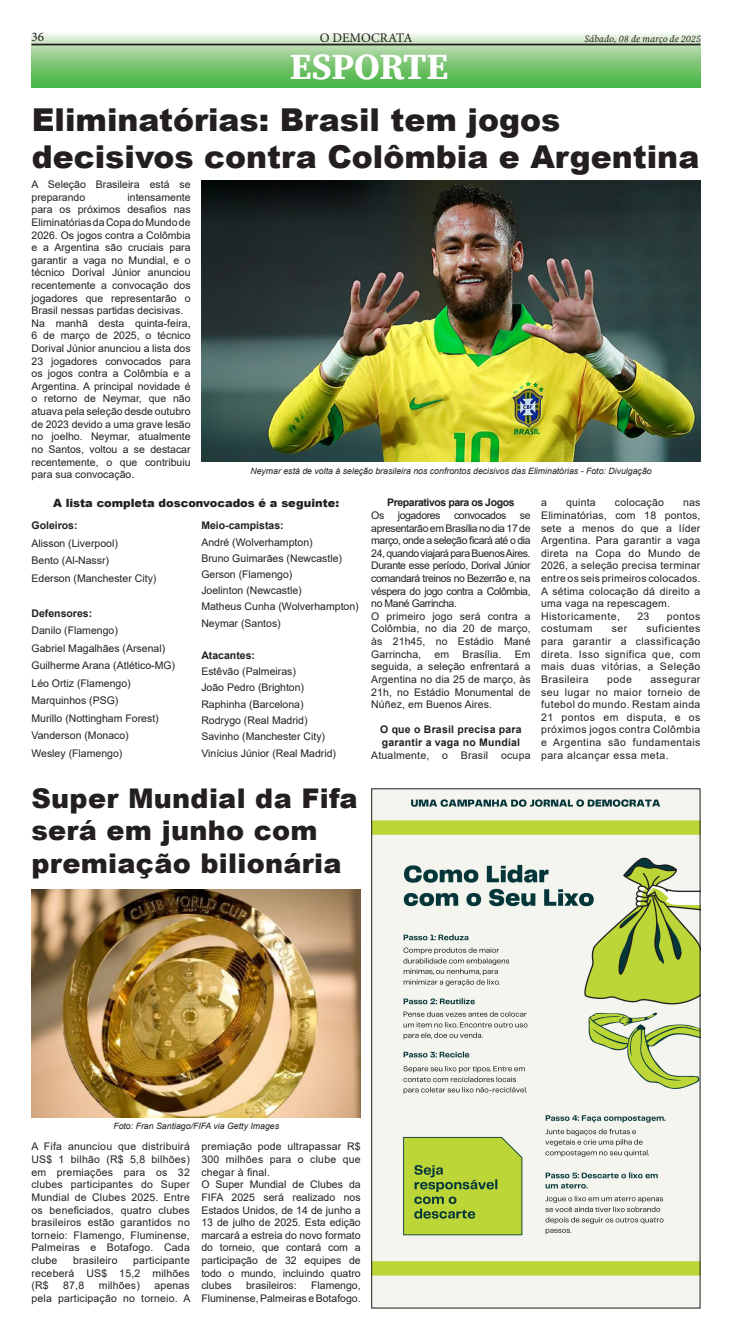
<style>
.page{position:relative;width:732px;height:1340px;background:#fff}
.page>*{position:absolute;margin:0;border:0;box-sizing:border-box;transform-origin:0 0}
.t1{font:36.75px "Source Serif Variable";color:#fff}
.t2{font:900 31.5px/37.8px "Arial";color:#231f20}
.t3{font:900 27.12px/32.6px "Arial";letter-spacing:.01em;color:#231f20}
.t4{font:13.12px "Minion Pro";color:#231f20}
.t5{font:900 11.38px "Arial";color:#231f20}
.t6{font:10.5px/12.6px "Arial";color:#231f20;text-align:justify}
.t7{font:10.5px/12.6px "Arial";letter-spacing:.02em;color:#231f20;text-align:right}
.t8{font:700 10.5px "Arial";color:#231f20}
.t9{font:700 10.5px/12.6px "Arial";letter-spacing:.02em;color:#231f20}
.t10{font:700 10.5px "Arial";letter-spacing:-.04em;color:#231f20}
.t11{font:10.5px "Arial";letter-spacing:.04em;color:#231f20}
.t12{font:10.5px "Arial";letter-spacing:-.04em;color:#231f20}
.t13{font:italic 9.62px "Source Serif Variable";color:#231f20}
.t14{font:italic 8.75px "Arial";color:#231f20}
</style>
<div class="page">
<svg style="left:32px;top:33px;width:668px;height:55px;background:#8ccb86"></svg>
<hr style="left:32px;top:44px;width:668px;height:1px;background:#231f20">
<img style="left:201px;top:180px;width:499px;height:281px">
<img style="left:32px;top:889px;width:329px;height:228px">
<img style="left:373px;top:790px;width:325px;height:516px">
<p class="t4" style="left:32px;top:28px;width:14px">36</p>
<p class="t4" style="left:320px;top:29px;width:94px">O DEMOCRATA</p>
<p class="t13" style="left:584px;top:33px;width:118px">Sábado, 08 de março de 2025</p>
<p class="t1" style="left:290px;top:42px;width:160px">ESPORTE</p>
<p class="t2" style="left:32px;top:99px;width:669px">Eliminatórias: Brasil tem jogos decisivos contra Colômbia e Argentina</p>
<p class="t6" style="left:32px;top:178px;width:161px">A Seleção Brasileira está se preparando</p>
<p class="t6" style="left:32px;top:191px;width:161px;text-indent:96px">intensamente para os próximos desafios nas Eliminatórias da Copa do Mundo de 2026. Os jogos contra a Colômbia e a Argentina são cruciais para garantir a vaga no Mundial, e o técnico Dorival Júnior anunciou recentemente a convocação dos jogadores que representarão o Brasil nessas partidas decisivas.</p>
<p class="t6" style="left:32px;top:317px;width:161px">Na manhã desta quinta-feira, 6 de março de 2025, o técnico Dorival Júnior anunciou a lista dos 23 jogadores convocados para os jogos contra a Colômbia e a Argentina. A principal novidade é o retorno de Neymar, que não atuava pela seleção desde outubro de 2023 devido a uma grave lesão no joelho. Neymar, atualmente no Santos, voltou a se destacar recentemente, o que contribuiu para sua convocação.</p>
<p class="t14" style="left:250px;top:465px;width:403px">Neymar está de volta à seleção brasileira nos confrontos decisivos das Eliminatórias - Foto: Divulgação</p>
<p class="t5" style="left:53px;top:494px;width:287px">A lista completa dosconvocados é a seguinte:</p>
<p class="t8" style="left:32px;top:518px;width:48px">Goleiros:</p>
<p class="t6" style="left:32px;top:537px;width:88px">Alisson (Liverpool)</p>
<p class="t6" style="left:32px;top:554px;width:79px">Bento (Al-Nassr)</p>
<p class="t6" style="left:32px;top:572px;width:126px">Ederson (Manchester City)</p>
<p class="t8" style="left:32px;top:606px;width:62px">Defensores:</p>
<p class="t6" style="left:32px;top:624px;width:88px">Danilo (Flamengo)</p>
<p class="t6" style="left:32px;top:642px;width:135px">Gabriel Magalhães (Arsenal)</p>
<p class="t6" style="left:32px;top:659px;width:145px">Guilherme Arana (Atlético-MG)</p>
<p class="t6" style="left:32px;top:677px;width:101px">Léo Ortiz (Flamengo)</p>
<p class="t6" style="left:32px;top:694px;width:88px">Marquinhos (PSG)</p>
<p class="t6" style="left:32px;top:712px;width:129px">Murillo (Nottingham Forest)</p>
<p class="t6" style="left:32px;top:729px;width:99px">Vanderson (Monaco)</p>
<p class="t6" style="left:32px;top:747px;width:92px">Wesley (Flamengo)</p>
<p class="t8" style="left:201px;top:518px;width:84px">Meio-campistas:</p>
<p class="t6" style="left:201px;top:535px;width:113px">André (Wolverhampton)</p>
<p class="t6" style="left:201px;top:551px;width:142px">Bruno Guimarães (Newcastle)</p>
<p class="t6" style="left:201px;top:568px;width:93px">Gerson (Flamengo)</p>
<p class="t6" style="left:201px;top:584px;width:102px">Joelinton (Newcastle)</p>
<p class="t6" style="left:201px;top:600px;width:159px">Matheus Cunha (Wolverhampton)</p>
<p class="t6" style="left:201px;top:616px;width:81px">Neymar (Santos)</p>
<p class="t8" style="left:201px;top:648px;width:55px">Atacantes:</p>
<p class="t6" style="left:201px;top:665px;width:96px">Estêvão (Palmeiras)</p>
<p class="t6" style="left:201px;top:681px;width:104px">João Pedro (Brighton)</p>
<p class="t6" style="left:201px;top:697px;width:104px">Raphinha (Barcelona)</p>
<p class="t6" style="left:201px;top:713px;width:108px">Rodrygo (Real Madrid)</p>
<p class="t6" style="left:201px;top:730px;width:125px">Savinho (Manchester City)</p>
<p class="t6" style="left:201px;top:747px;width:136px">Vinícius Júnior (Real Madrid)</p>
<p class="t3" style="left:31px;top:781px;width:328px">Super Mundial da Fifa será em junho com premiação bilionária</p>
<p class="t10" style="left:387px;top:495px;width:129px">Preparativos para os Jogos</p>
<p class="t6" style="left:371px;top:509px;width:14px">Os</p>
<p class="t12" style="left:398px;top:508px;width:44px">jogadores</p>
<p class="t12" style="left:454px;top:508px;width:54px">convocados</p>
<p class="t6" style="left:371px;top:509px;width:161px;text-indent:149px">se apresentarão em Brasília no dia 17 de março, onde a seleção ficará até o dia 24, quando viajará para Buenos Aires.<br>Durante esse período, Dorival Júnior comandará treinos no Bezerrão e, na véspera do jogo contra a Colômbia, no Mané Garrincha.</p>
<p class="t6" style="left:371px;top:610px;width:161px">O primeiro jogo será contra a Colômbia, no dia 20 de março, às 21h45, no Estádio Mané Garrincha,</p>
<p class="t6" style="left:434px;top:647px;width:16px">em</p>
<p class="t6" style="left:462px;top:647px;width:40px">Brasília.</p>
<p class="t6" style="left:371px;top:647px;width:161px;text-indent:143px">Em seguida, a seleção enfrentará a Argentina no dia 25 de março, às 21h, no Estádio Monumental de Núñez, em Buenos Aires.</p>
<p class="t9" style="left:380px;top:723px;width:143px">O que o Brasil precisa para garantir a vaga no Mundial</p>
<p class="t7" style="left:371px;top:748px;width:161px">Atualmente, o Brasil ocupa</p>
<p class="t6" style="left:541px;top:496px;width:7px">a</p>
<p class="t6" style="left:566px;top:496px;width:31px">quinta</p>
<p class="t7" style="left:615px;top:496px;width:50px">colocação</p>
<p class="t6" style="left:541px;top:496px;width:161px;text-indent:142px">nas Eliminatórias, com 18 pontos, sete a menos do que a líder Argentina. Para garantir a vaga direta na Copa do Mundo de 2026, a seleção precisa terminar entre os seis primeiros colocados.<br>A sétima colocação dá direito a uma vaga na repescagem.</p>
<p class="t11" style="left:541px;top:609px;width:80px">Historicamente,</p>
<p class="t6" style="left:637px;top:610px;width:14px">23</p>
<p class="t6" style="left:667px;top:610px;width:35px">pontos</p>
<p class="t11" style="left:541px;top:621px;width:53px">costumam</p>
<p class="t6" style="left:612px;top:622px;width:17px">ser</p>
<p class="t6" style="left:541px;top:622px;width:161px;text-indent:105px">suficientes para garantir a classificação direta. Isso significa que, com mais duas vitórias, a Seleção Brasileira</p>
<p class="t6" style="left:607px;top:673px;width:26px">pode</p>
<p class="t6" style="left:541px;top:673px;width:161px;text-indent:109px">assegurar seu lugar no maior torneio de futebol do mundo. Restam ainda 21 pontos em disputa, e os próximos jogos contra Colômbia e Argentina são fundamentais para alcançar essa meta.</p>
<p class="t14" style="left:113px;top:1120px;width:167px">Foto: Fran Santiago/FIFA via Getty Images</p>
<p class="t6" style="left:31px;top:1140px;width:160px">A Fifa anunciou que distribuirá US$ 1 bilhão (R$ 5,8 bilhões) em premiações para os 32 clubes participantes do Super Mundial de Clubes 2025. Entre os beneficiados, quatro clubes brasileiros estão garantidos no torneio: Flamengo, Fluminense, Palmeiras e Botafogo. Cada clube</p>
<p class="t6" style="left:31px;top:1253px;width:160px;text-indent:102px">participante receberá US$ 15,2 milhões (R$</p>
<p class="t7" style="left:73px;top:1253px;width:46px">brasileiro</p>
<p class="t6" style="left:63px;top:1279px;width:23px">87,8</p>
<p class="t7" style="left:99px;top:1279px;width:43px">milhões)</p>
<p class="t7" style="left:31px;top:1279px;width:160px">apenas<br>pela participação no torneio. A</p>
<p class="t6" style="left:201px;top:1140px;width:161px">premiação pode ultrapassar R$ 300 milhões para o clube que chegar à final.</p>
<p class="t6" style="left:201px;top:1178px;width:161px">O Super Mundial de Clubes da FIFA 2025 será realizado nos Estados Unidos, de 14 de junho a 13 de julho de 2025. Esta edição marcará a estreia do novo formato do torneio, que contará com a participação de 32 equipes de todo o mundo, incluindo quatro clubes</p>
<p class="t6" style="left:201px;top:1279px;width:161px;text-align:right">Flamengo,<br>Fluminense, Palmeiras e Botafogo.</p>
<p class="t6" style="left:246px;top:1279px;width:52px">brasileiros:</p>
</div>
